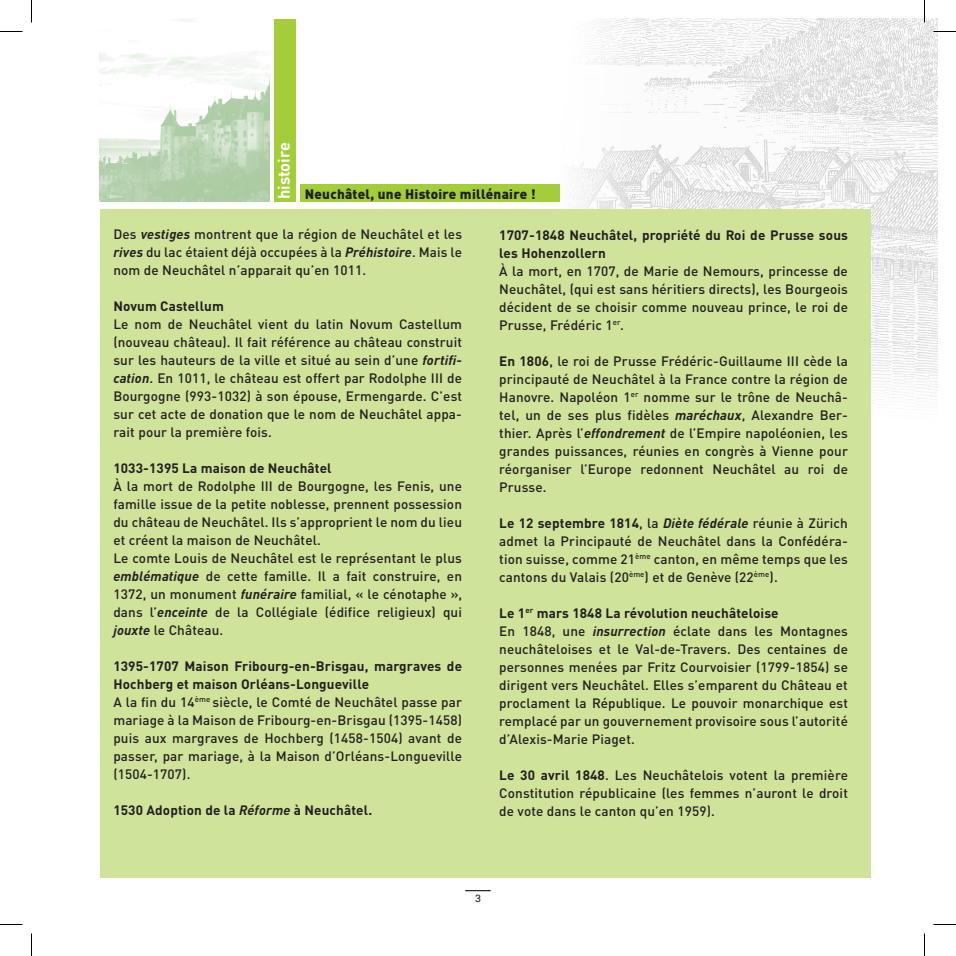
<style>
.page{position:relative;width:956px;height:956px;background:#fff}
.page>*{position:absolute;margin:0;border:0;box-sizing:border-box;transform-origin:0 0}
.t1{font:700 16.5px "DIN Pro";color:#fff}
.t2{font:500 13.5px/18px "DIN Pro";letter-spacing:.01em;color:#231f20;text-align:justify}
.t3{font:700 13.5px/18px "DIN Pro";letter-spacing:.01em;color:#231f20}
.t4{font:900 13.5px "DIN Pro";letter-spacing:.02em;color:#231f20}
.t5{font:10.5px "Univers LT Std";color:#231f20}
.s1{font-weight:700;font-style:italic}
.s2{font-style:italic}
.s3{font-weight:700}
</style>
<div class="page">
<svg style="left:465px;top:890px;width:26px;height:1px"></svg>
<img style="left:659px;top:19px;width:278px;height:289px">
<svg style="left:495px;top:19px;width:164px;height:190px"></svg>
<svg style="left:870px;top:308px;width:67px;height:171px"></svg>
<div style="left:100px;top:209px;width:770px;height:669px;background:#cfe39a"></div>
<div style="left:300px;top:185px;width:260px;height:17px;background:#a3cd39"></div>
<img style="left:100px;top:19px;width:170px;height:183px">
<div style="left:274px;top:19px;width:21px;height:183px;background:#a3cd39"></div>
<hr style="left:923px;top:0;width:2px;height:23px;background:#fff">
<svg style="left:0;top:31px;width:22px;height:1px"></svg>
<svg style="left:933px;top:31px;width:23px;height:1px"></svg>
<svg style="left:0;top:924px;width:22px;height:1px"></svg>
<svg style="left:933px;top:924px;width:23px;height:1px"></svg>
<svg style="left:31px;top:0;width:1px;height:23px"></svg>
<svg style="left:31px;top:933px;width:1px;height:23px"></svg>
<svg style="left:924px;top:0;width:1px;height:23px"></svg>
<svg style="left:924px;top:933px;width:1px;height:23px"></svg>
<p class="t1" style="left:270px;top:199px;width:59px;rotate:-90deg">histoire</p>
<p class="t4" style="left:305px;top:182px;width:232px">Neuchâtel, une Histoire millénaire !</p>
<p class="t2" style="left:113px;top:223px;width:350px">Des <span class="s1">vestiges</span> montrent que la région de Neuchâtel et les <span class="s1">rives</span> du lac étaient déjà occupées à la <span class="s1">Préhistoire</span>. Mais le nom de Neuchâtel n’apparait qu’en 1011.</p>
<p class="t3" style="left:113px;top:295px;width:112px">Novum Castellum</p>
<p class="t2" style="left:113px;top:313px;width:350px">Le nom de Neuchâtel vient du latin Novum Castellum (nouveau château). Il fait référence au château construit sur les hauteurs de la ville et situé au sein d’une <span class="s1">fortifi&shy;cation</span>. En 1011, le château est offert par Rodolphe III de Bourgogne (993-1032) à son épouse, Ermengarde. C’est sur cet acte de donation que le nom de Neuchâtel appa&shy;rait pour la première fois.</p>
<p class="t3" style="left:113px;top:457px;width:220px">1033-1395 La maison de Neuchâtel</p>
<p class="t2" style="left:113px;top:475px;width:350px">À la mort de Rodolphe III de Bourgogne, les Fenis, une famille issue de la petite noblesse, prennent possession du château de Neuchâtel. Ils s’approprient le nom du lieu et créent la maison de Neuchâtel.</p>
<p class="t2" style="left:113px;top:547px;width:350px">Le comte Louis de Neuchâtel est le représentant le plus <span class="s1">emblématique</span> de cette famille. Il a fait construire, en 1372, un monument <span class="s1">funéraire</span> familial, « le cénotaphe », dans l’<span class="s1">enceinte</span> de la Collégiale (édifice religieux) qui <span class="s1">jouxte</span> le Château.</p>
<p class="t3" style="left:113px;top:655px;width:350px">1395-1707 Maison Fribourg-en-Brisgau, margraves de<br>Hochberg et maison Orléans-Longueville</p>
<p class="t2" style="left:113px;top:691px;width:350px">A la fin du 14<sup>ème</sup> siècle, le Comté de Neuchâtel passe par mariage à la Maison de Fribourg-en-Brisgau (1395-1458) puis aux margraves de Hochberg (1458-1504) avant de passer, par mariage, à la Maison d’Orléans-Longueville (1504-1707).</p>
<p class="t3" style="left:113px;top:799px;width:260px">1530 Adoption de la <span class="s2">Réforme</span> à Neuchâtel.</p>
<p class="t3" style="left:499px;top:224px;width:350px">1707-1848 Neuchâtel, propriété du Roi de Prusse sous les Hohenzollern</p>
<p class="t2" style="left:499px;top:261px;width:350px">À la mort, en 1707, de Marie de Nemours, princesse de Neuchâtel, (qui est sans héritiers directs), les Bourgeois décident de se choisir comme nouveau prince, le roi de Prusse, Frédéric 1<sup>er</sup>.</p>
<p class="t2" style="left:499px;top:351px;width:350px"><span class="s3">En 1806</span>, le roi de Prusse Frédéric-Guillaume III cède la principauté de Neuchâtel à la France contre la région de Hanovre. Napoléon 1<sup>er</sup> nomme sur le trône de Neuchâ&shy;tel, un de ses plus fidèles <span class="s1">maréchaux</span>, Alexandre Ber&shy;thier. Après l’<span class="s1">effondrement</span> de l’Empire napoléonien, les grandes puissances, réunies en congrès à Vienne pour réorganiser l’Europe redonnent Neuchâtel au roi de Prusse.</p>
<p class="t2" style="left:499px;top:513px;width:350px"><span class="s3">Le 12 septembre 1814</span>, la <span class="s1">Diète fédérale</span> réunie à Zürich admet la Principauté de Neuchâtel dans la Confédéra&shy;tion suisse, comme 21<sup>ème</sup> canton, en même temps que les cantons du Valais (20<sup>ème</sup>) et de Genève (22<sup>ème</sup>).</p>
<p class="t3" style="left:499px;top:602px;width:281px">Le 1<sup>er</sup> mars 1848 La révolution neuchâteloise</p>
<p class="t2" style="left:499px;top:621px;width:350px">En 1848, une <span class="s1">insurrection</span> éclate dans les Montagnes neuchâteloises et le Val-de-Travers. Des centaines de personnes menées par Fritz Courvoisier (1799-1854) se dirigent vers Neuchâtel. Elles s’emparent du Château et proclament la République. Le pouvoir monarchique est remplacé par un gouvernement provisoire sous l’autorité d’Alexis-Marie Piaget.</p>
<p class="t2" style="left:499px;top:765px;width:350px"><span class="s3">Le 30 avril 1848</span>. Les Neuchâtelois votent la première Constitution républicaine (les femmes n’auront le droit de vote dans le canton qu’en 1959).</p>
<p class="t5" style="left:475px;top:892px;width:7px">3</p>
</div>
